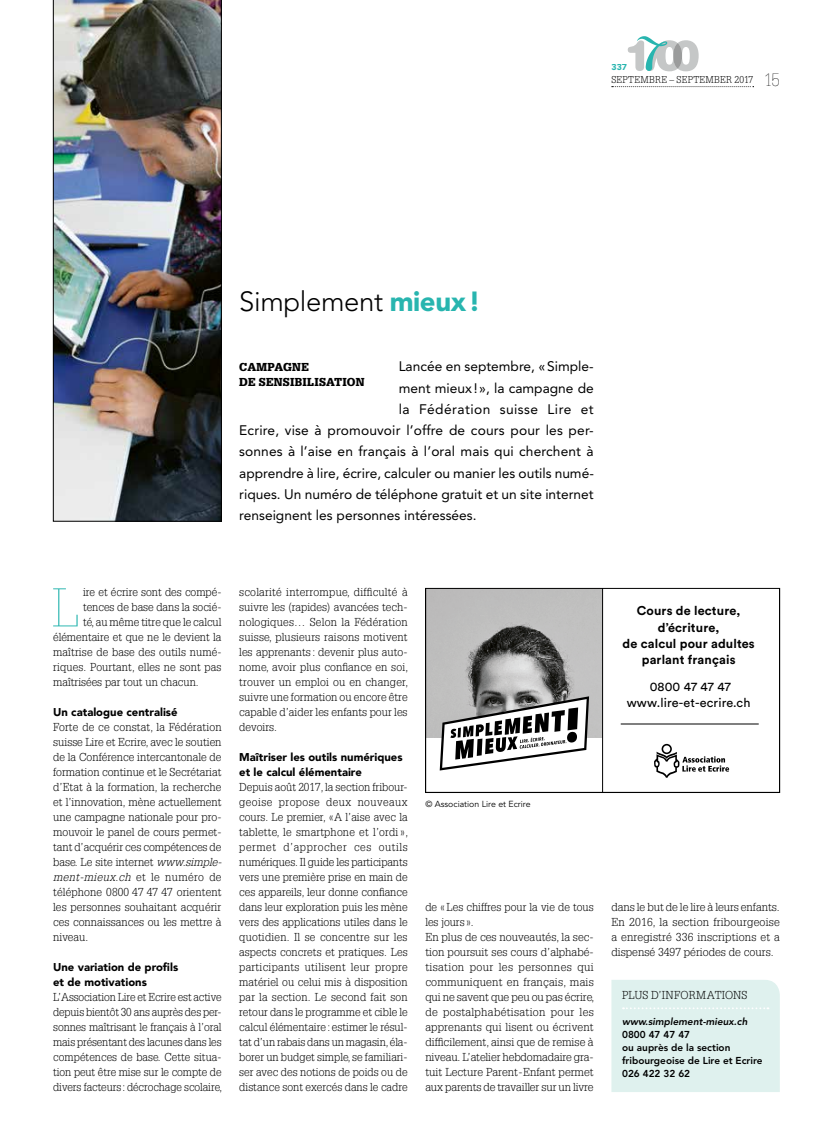
<style>
.page{position:relative;width:833px;height:1134px;background:#fff}
.page>*{position:absolute;margin:0;border:0;box-sizing:border-box;transform-origin:0 0}
.t1{font:100 53.12px "Glypha LT Std";color:#28b5af}
.t2{font:300 27.5px "Avenir LT Std";letter-spacing:-.015em;color:#000}
.t3{font:13.75px "Avenir LT Std";color:#000}
.t4{font:13.75px "Avenir LT Std";letter-spacing:.035em;color:#000}
.t5{font:700 12.62px/16.4px "Circular Std";letter-spacing:.01em;color:#000;text-align:center}
.t6{font:12.62px/16.4px "Circular Std";letter-spacing:.01em;color:#000;text-align:center}
.t7{font:300 11.25px/15px "Glypha LT Std";color:#000;text-align:justify}
.t8{font:900 11.25px/15px "Avenir LT Std";color:#000}
.t9{font:900 11.25px/15px "Glypha LT Std";letter-spacing:.025em;color:#000}
.t10{font:800 10px/13.1px "Avenir LT Std";color:#000}
.t11{font:italic 800 10px "Avenir LT Std";color:#000}
.t12{font:300 9.75px "Glypha LT Std";letter-spacing:.025em;color:#000}
.t13{font:8.75px "Avenir LT Std";color:#000}
.t14{font:900 8.75px "Avenir LT Std";color:#28b5af}
.s1{font-weight:100;font-size:17.5px}
.s2{font-weight:900;color:#28b5af}
.s3{font-style:italic}
</style>
<div class="page">
<svg style="left:612px;top:86px;width:142px;height:1px"></svg>
<svg style="left:628px;top:36px;width:70px;height:35px"></svg>
<img style="left:53px;top:0;width:168px;height:521px">
<div style="left:611px;top:980px;width:169px;height:112px;background:#dff1ee"></div>
<svg style="left:427px;top:590px;width:332px;height:201px"></svg>
<div style="left:425px;top:588px;width:355px;height:205px;border:1px solid #000"></div>
<p class="t14" style="left:611px;top:62px;width:17px">337</p>
<p class="t12" style="left:611px;top:74px;width:170px">SEPTEMBRE – SEPTEMBER 2017 <span class="s1">15</span></p>
<h2 class="t2" style="left:239px;top:286px;width:243px">Simplement <span class="s2">mieux!</span></h2>
<p class="t3" style="left:399px;top:359px;width:196px">Lancée en septembre, «Simple-</p>
<p class="t3" style="left:399px;top:380px;width:196px">ment mieux !», la campagne de</p>
<p class="t4" style="left:399px;top:401px;width:196px">la Fédération suisse Lire et</p>
<p class="t3" style="left:239px;top:422px;width:356px">Ecrire, vise à promouvoir l’offre de cours pour les per-</p>
<p class="t3" style="left:239px;top:444px;width:356px">sonnes à l’aise en français à l’oral mais qui cherchent à</p>
<p class="t3" style="left:239px;top:465px;width:356px">apprendre à lire, écrire, calculer ou manier les outils numé-</p>
<p class="t3" style="left:239px;top:486px;width:356px">riques. Un numéro de téléphone gratuit et un site internet</p>
<p class="t3" style="left:239px;top:507px;width:239px">renseignent les personnes intéressées.</p>
<p class="t9" style="left:239px;top:360px;width:127px">CAMPAGNE<br>DE SENSIBILISATION</p>
<h1 class="t1" style="left:52px;top:577px;width:28px">L</h1>
<p class="t7" style="left:83px;top:585px;width:140px">ire et écrire sont des compé-</p>
<p class="t7" style="left:83px;top:600px;width:140px">tences de base dans la socié-</p>
<p class="t7" style="left:83px;top:615px;width:140px">té, au même titre que le calcul</p>
<p class="t7" style="left:53px;top:630px;width:170px">élémentaire et que ne le devient la</p>
<p class="t7" style="left:53px;top:645px;width:170px">maîtrise de base des outils numé-</p>
<p class="t7" style="left:53px;top:660px;width:170px">riques. Pourtant, elles ne sont pas</p>
<p class="t7" style="left:53px;top:675px;width:147px">maîtrisées par tout un chacun.</p>
<p class="t8" style="left:53px;top:705px;width:126px">Un catalogue centralisé</p>
<p class="t7" style="left:53px;top:720px;width:170px">Forte de ce constat, la Fédération suisse Lire et Ecrire, avec le soutien de la Conférence intercantonale de formation continue et le Secrétariat d’Etat à la formation, la recherche et l’innovation, mène actuellement une campagne nationale pour pro&shy;mouvoir le panel de cours permet&shy;tant d’acquérir ces compétences de base. Le site internet <span class="s3">www.simple&shy;ment-mieux.ch</span> et le numéro de téléphone 0800 47 47 47 orientent les personnes souhaitant acquérir ces connaissances ou les mettre à niveau.</p>
<p class="t8" style="left:53px;top:960px;width:126px">Une variation de profils et de motivations</p>
<p class="t7" style="left:53px;top:990px;width:170px">L’Association Lire et Ecrire est active depuis bientôt 30 ans auprès des per&shy;sonnes maîtrisant le français à l’oral mais présentant des lacunes dans les compétences de base. Cette situa&shy;tion peut être mise sur le compte de divers facteurs : décrochage scolaire,</p>
<p class="t7" style="left:239px;top:585px;width:170px">scolarité interrompue, difficulté à suivre les (rapides) avancées tech&shy;nologiques… Selon la Fédération suisse, plusieurs raisons motivent les apprenants : devenir plus auto&shy;nome, avoir plus confiance en soi, trouver un emploi ou en changer, suivre une formation ou encore être capable d’aider les enfants pour les devoirs.</p>
<p class="t8" style="left:239px;top:750px;width:165px">Maîtriser les outils numériques et le calcul élémentaire</p>
<p class="t7" style="left:239px;top:780px;width:170px">Depuis août 2017, la section fribour&shy;geoise propose deux nouveaux cours. Le premier, «A l’aise avec la tablette, le smartphone et l’ordi », permet d’approcher ces outils numériques. Il guide les participants vers une première prise en main de ces appareils, leur donne confiance dans leur exploration puis les mène vers des applications utiles dans le quotidien. Il se concentre sur les aspects concrets et pratiques. Les participants utilisent leur propre matériel ou celui mis à disposition par la section. Le second fait son retour dans le programme et cible le calcul élémentaire: estimer le résul&shy;tat d’un rabais dans un magasin, éla&shy;borer un budget simple, se familiari&shy;ser avec des notions de poids ou de distance sont exercés dans le cadre</p>
<p class="t13" style="left:425px;top:799px;width:107px">© Association Lire et Ecrire</p>
<p class="t7" style="left:425px;top:900px;width:170px;text-align:left">de «Les chiffres pour la vie de tous les jours ».<br>En plus de ces nouveautés, la sec&shy;tion poursuit ses cours d’alphabé&shy;tisation pour les personnes qui communiquent en français, mais qui ne savent que peu ou pas écrire, de postalphabétisation pour les apprenants qui lisent ou écrivent difficilement, ainsi que de remise à niveau. L’atelier hebdomadaire gra&shy;tuit Lecture Parent-Enfant permet aux parents de travailler sur un livre</p>
<p class="t5" style="left:622px;top:602px;width:134px">Cours de lecture, d’écriture,<br>de calcul pour adultes parlant français</p>
<p class="t6" style="left:627px;top:678px;width:125px">0800 47 47 47 www.lire-et-ecrire.ch</p>
<p class="t7" style="left:611px;top:900px;width:170px">dans le but de le lire à leurs enfants.<br>En 2016, la section fribourgeoise a enregistré 336 inscriptions et a dispensé 3497 périodes de cours.</p>
<p class="t7" style="left:622px;top:987px;width:127px">PLUS D’INFORMATIONS</p>
<p class="t11" style="left:622px;top:1015px;width:127px">www.simplement-mieux.ch</p>
<p class="t10" style="left:622px;top:1028px;width:142px">0800 47 47 47<br>ou auprès de la section fribourgeoise de Lire et Ecrire<br>026 422 32 62</p>
</div>
